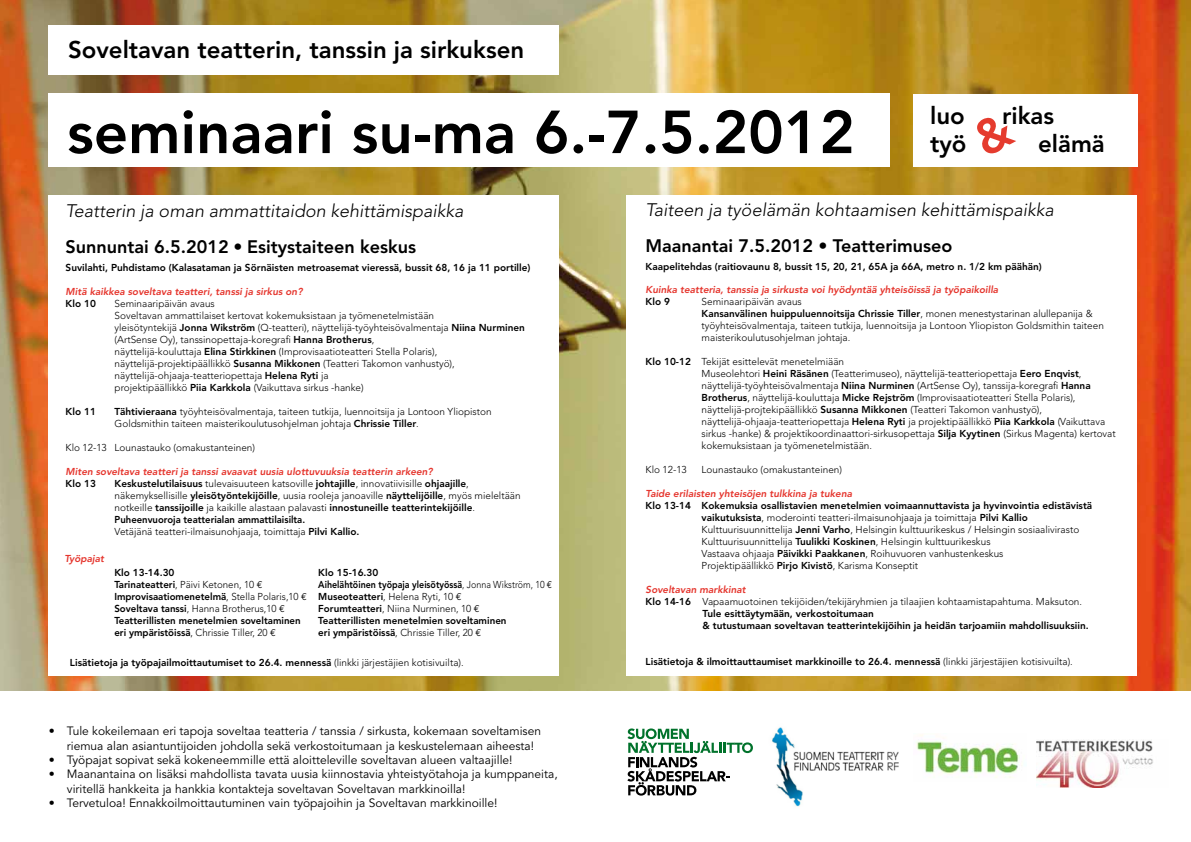
<style>
.page{position:relative;width:1191px;height:842px;background:#fff}
.page>*{position:absolute;margin:0;border:0;box-sizing:border-box;transform-origin:0 0}
.t1{font:800 60px "Avenir LT Std";color:#000}
.t2{font:800 24px "Avenir LT Std";color:#000}
.t3{font:italic 300 18px/36px "Avenir LT Std";color:#000}
.t4{font:800 18px "Avenir LT Std";color:#000}
.t5{font:12px/14.4px "Avenir LT Std";color:#000}
.t6{font:300 10px/12px "Avenir LT Std";color:#000}
.t7{font:800 10px/12px "Avenir LT Std";color:#000}
.t8{font:italic 800 10px "Avenir LT Std";color:#e5352d}
.s1{font-weight:800;font-style:normal}
.s2{font-style:normal}
.s3{font-weight:800}
.s4{font-weight:300}
.s5{font-family:"Euro Mono";font-weight:400}
</style>
<div class="page">
<img style="left:0;top:0;width:1191px;height:690px">
<div style="left:912px;top:94px;width:225px;height:73px;background:#fff"></div>
<div style="left:48px;top:26px;width:510px;height:49px;background:#fff"></div>
<img style="left:916px;top:735px;width:106px;height:43px">
<img style="left:771px;top:727px;width:128px;height:80px">
<svg style="left:627px;top:728px;width:126px;height:67px"></svg>
<img style="left:1036px;top:740px;width:117px;height:47px">
<div style="left:48px;top:196px;width:510px;height:480px;background:#fff"></div>
<div style="left:626px;top:196px;width:511px;height:480px;background:#fff"></div>
<div style="left:48px;top:94px;width:841px;height:73px;background:#fff"></div>
<h2 class="t2" style="left:68px;top:35px;width:458px">Soveltavan teatterin, tanssin ja sirkuksen</h2>
<h1 class="t1" style="left:67px;top:97px;width:789px">seminaari su-ma 6.-7.5.2012</h1>
<h2 class="t2" style="left:930px;top:101px;width:36px">luo</h2>
<h2 class="t2" style="left:1002px;top:101px;width:54px">rikas</h2>
<h2 class="t2" style="left:930px;top:130px;width:38px">työ</h2>
<h2 class="t2" style="left:1038px;top:130px;width:68px">elämä</h2>
<h3 class="t3" style="left:66px;top:193px;width:399px">Teatterin ja oman ammattitaidon kehittämispaikka<br><span class="s1">Sunnuntai 6.5.2012</span> <span class="s2">•</span> <span class="s1">Esitystaiteen keskus</span></h3>
<p class="t7" style="left:66px;top:261px;width:466px">Suvilahti, Puhdistamo (Kalasataman ja Sörnäisten metroasemat vieressä, bussit 68, 16 ja 11 portille)</p>
<p class="t8" style="left:66px;top:285px;width:238px">Mitä kaikkea soveltava teatteri, tanssi ja sirkus on?</p>
<p class="t7" style="left:66px;top:297px;width:32px">Klo 10</p>
<p class="t6" style="left:115px;top:297px;width:412px">Seminaaripäivän avaus<br>Soveltavan ammattilaiset kertovat kokemuksistaan ja työmenetelmistään<br>yleisötyntekijä <span class="s3">Jonna Wikström</span> (Q-teatteri), näyttelijä-työyhteisövalmentaja <span class="s3">Niina Nurminen </span>(ArtSense Oy), tanssinopettaja-koregrafi <span class="s3">Hanna Brotherus</span>,<br>näyttelijä-kouluttaja <span class="s3">Elina Stirkkinen</span> (Improvisaatioteatteri Stella Polaris), näyttelijä-projektipäällikkö <span class="s3">Susanna Mikkonen</span> (Teatteri Takomon vanhustyö), näyttelijä-ohjaaja-teatteriopettaja <span class="s3">Helena Ryti</span> ja<br>projektipäällikkö <span class="s3">Piia Karkkola</span> (Vaikuttava sirkus -hanke)</p>
<p class="t7" style="left:66px;top:405px;width:32px">Klo 11</p>
<p class="t6" style="left:115px;top:405px;width:378px"><span class="s3">Tähtivieraana</span> työyhteisövalmentaja, taiteen tutkija, luennoitsija ja Lontoon Yliopiston<br>Goldsmithin taiteen maisterikoulutusohjelman johtaja <span class="s3">Chrissie Tiller</span>.</p>
<p class="t6" style="left:66px;top:441px;width:191px">Klo 12-13 Lounastauko (omakustanteinen)</p>
<p class="t8" style="left:66px;top:465px;width:369px">Miten soveltava teatteri ja tanssi avaavat uusia ulottuvuuksia teatterin arkeen?</p>
<p class="t7" style="left:66px;top:477px;width:32px">Klo 13</p>
<p class="t6" style="left:115px;top:477px;width:407px"><span class="s3">Keskustelutilaisuus</span> tulevaisuuteen katsoville <span class="s3">johtajille</span>, innovatiivisille <span class="s3">ohjaajille</span>, näkemyksellisille <span class="s3">yleisötyöntekijöille</span>, uusia rooleja janoaville <span class="s3">näyttelijöille</span>, myös mieleltään notkeille <span class="s3">tanssijoille</span> ja kaikille alastaan palavasti <span class="s3">innostuneille teatterintekijöille</span>.<br><span class="s3">Puheenvuoroja teatterialan ammattilaisilta.<br></span>Vetäjänä teatteri-ilmaisunohjaaja, toimittaja <span class="s3">Pilvi Kallio.</span></p>
<p class="t8" style="left:65px;top:553px;width:41px">Työpajat</p>
<p class="t7" style="left:114px;top:567px;width:194px">Klo 13-14.30<br>Tarinateatteri<span class="s4">, Päivi Ketonen, 10</span> <span class="s5">E </span>Improvisaatiomenetelmä<span class="s4">, Stella Polaris,10</span> <span class="s5">E </span>Soveltava tanssi<span class="s4">, Hanna Brotherus,10</span> <span class="s5">E </span>Teatterillisten menetelmien soveltaminen eri ympäristöissä<span class="s4">, Chrissie Tiller, 20</span> <span class="s5">E</span></p>
<p class="t7" style="left:70px;top:656px;width:395px">Lisätietoja ja työpajailmoittautumiset to 26.4. mennessä <span class="s4">(linkki järjestäjien kotisivuilta).</span></p>
<p class="t7" style="left:318px;top:567px;width:235px">Klo 15-16.30<br>Aihelähtöinen työpaja yleisötyössä<span class="s4">, Jonna Wikström, 10</span> <span class="s5">E </span>Museoteatteri<span class="s4">, Helena Ryti, 10</span> <span class="s5">E<br></span>Forumteatteri<span class="s4">, Niina Nurminen, 10</span> <span class="s5">E<br></span>Teatterillisten menetelmien soveltaminen<br>eri ympäristöissä<span class="s4">, Chrissie Tiller, 20</span> <span class="s5">E</span></p>
<p class="t5" style="left:67px;top:724px;width:476px;text-indent:-18px">• Tule kokeilemaan eri tapoja soveltaa teatteria / tanssia / sirkusta, kokemaan soveltamisen riemua alan asiantuntijoiden johdolla sekä verkostoitumaan ja keskustelemaan aiheesta!</p>
<p class="t5" style="left:49px;top:753px;width:465px">• Työpajat sopivat sekä kokeneemmille että aloitteleville soveltavan alueen valtaajille!</p>
<p class="t5" style="left:67px;top:767px;width:492px;text-indent:-18px">• Maanantaina on lisäksi mahdollista tavata uusia kiinnostavia yhteistyötahoja ja kumppaneita, viritellä hankkeita ja hankkia kontakteja soveltavan Soveltavan markkinoilla!</p>
<p class="t5" style="left:49px;top:796px;width:450px">• Tervetuloa! Ennakkoilmoittautuminen vain työpajoihin ja Soveltavan markkinoille!</p>
<h3 class="t3" style="left:645px;top:192px;width:410px">Taiteen ja työelämän kohtaamisen kehittämispaikka</h3>
<h3 class="t4" style="left:645px;top:235px;width:308px">Maanantai 7.5.2012 • Teatterimuseo</h3>
<p class="t7" style="left:645px;top:261px;width:398px">Kaapelitehdas (raitiovaunu 8, bussit 15, 20, 21, 65A ja 66A, metro n. 1/2 km päähän)</p>
<p class="t8" style="left:645px;top:284px;width:354px">Kuinka teatteria, tanssia ja sirkusta voi hyödyntää yhteisöissä ja työpaikoilla</p>
<p class="t7" style="left:645px;top:296px;width:26px">Klo 9</p>
<p class="t6" style="left:701px;top:296px;width:404px">Seminaaripäivän avaus<br><span class="s3">Kansanvälinen huippuluennoitsija Chrissie Tiller</span>, monen menestystarinan alullepanija &amp; työyhteisövalmentaja, taiteen tutkija, luennoitsija ja Lontoon Yliopiston Goldsmithin taiteen maisterikoulutusohjelman johtaja.</p>
<p class="t6" style="left:701px;top:356px;width:416px;text-indent:-56px"><span class="s3">Klo 10-12</span> Tekijät esittelevät menetelmiään<br>Museolehtori <span class="s3">Heini Räsänen</span> (Teatterimuseo), näyttelijä-teatteriopettaja <span class="s3">Eero Enqvist</span>, näyttelijä-työyhteisövalmentaja <span class="s3">Niina Nurminen</span> (ArtSense Oy), tanssija-koregrafi <span class="s3">Hanna Brotherus</span>, näyttelijä-kouluttaja <span class="s3">Micke Rejström</span> (Improvisaatioteatteri Stella Polaris), näyttelijä-projtekipäällikkö <span class="s3">Susanna Mikkonen</span> (Teatteri Takomon vanhustyö), näyttelijä-ohjaaja-teatteriopettaja <span class="s3">Helena Ryti</span> ja projektipäällikkö <span class="s3">Piia Karkkola</span> (Vaikuttava sirkus -hanke) &amp; projektikoordinaattori-sirkusopettaja <span class="s3">Silja Kyytinen</span> (Sirkus Magenta) kertovat kokemuksistaan ja työmenetelmistään.</p>
<p class="t6" style="left:645px;top:464px;width:43px">Klo 12-13</p>
<p class="t6" style="left:701px;top:464px;width:142px">Lounastauko (omakustanteinen)</p>
<p class="t8" style="left:645px;top:488px;width:208px">Taide erilaisten yhteisöjen tulkkina ja tukena</p>
<p class="t6" style="left:701px;top:500px;width:392px;text-indent:-56px"><span class="s3">Klo 13-14 Kokemuksia osallistavien menetelmien voimaannuttavista ja hyvinvointia edistävistä vaikutuksista</span>, moderointi teatteri-ilmaisunohjaaja ja toimittaja <span class="s3">Pilvi Kallio </span>Kulttuurisuunnittelija <span class="s3">Jenni Varho</span>, Helsingin kulttuurikeskus / Helsingin sosiaalivirasto Kulttuurisuunnittelija <span class="s3">Tuulikki Koskinen</span>, Helsingin kulttuurikeskus<br>Vastaava ohjaaja <span class="s3">Päivikki Paakkanen</span>, Roihuvuoren vanhustenkeskus<br>Projektipäällikkö <span class="s3">Pirjo Kivistö</span>, Karisma Konseptit</p>
<p class="t8" style="left:645px;top:584px;width:102px">Soveltavan markkinat</p>
<p class="t6" style="left:645px;top:596px;width:438px"><span class="s3">Klo 14-16</span> Vapaamuotoinen tekijöiden/tekijäryhmien ja tilaajien kohtaamistapahtuma. Maksuton.</p>
<p class="t7" style="left:702px;top:608px;width:173px">Tule esittäytymään, verkostoitumaan</p>
<p class="t7" style="left:702px;top:620px;width:387px">&amp; tutustumaan soveltavan teatterintekijöihin ja heidän tarjoamiin mahdollisuuksiin.</p>
<p class="t7" style="left:645px;top:656px;width:429px">Lisätietoja &amp; ilmoittauttaumiset markkinoille to 26.4. mennessä <span class="s4">(linkki järjestäjien kotisivuilta).</span></p>
</div>
